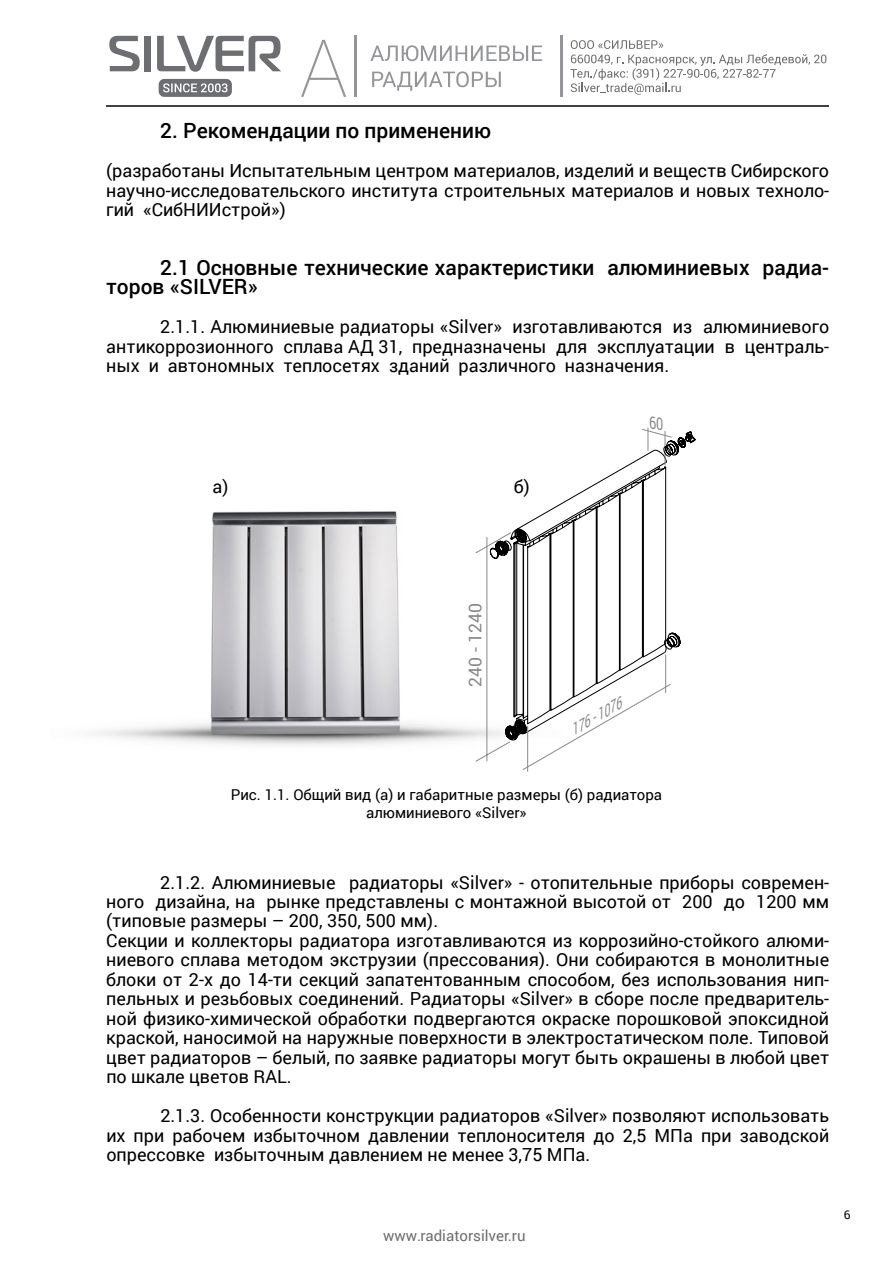
<style>
.page{position:relative;width:893px;height:1263px;background:#fff}
.page>*{position:absolute;margin:0;border:0;box-sizing:border-box;transform-origin:0 0}
.t1{font:500 21px/19.5px "Roboto";color:#000}
.t2{font:18px/19.5px "Roboto";color:#000;text-align:justify}
.t3{font:17.7px "Roboto";color:#86888a}
.t4{font:italic 15.15px "Roboto";color:#86888a;scale:.8 1}
.t5{font:15px/18px "Roboto";color:#000;text-align:center}
.t6{font:15px "Roboto";color:#6d6e71}
.t7{font:12px "Roboto";color:#000}
</style>
<div class="page">
<svg style="left:570px;top:40px;width:256px;height:55px"></svg>
<svg style="left:109px;top:36px;width:31px;height:35px"></svg>
<div style="left:144px;top:36px;width:7px;height:35px;background:#6d6e71"></div>
<svg style="left:157px;top:36px;width:124px;height:36px"></svg>
<svg style="left:370px;top:45px;width:172px;height:16px"></svg>
<svg style="left:372px;top:71px;width:129px;height:20px"></svg>
<svg style="left:159px;top:79px;width:73px;height:18px"></svg>
<svg style="left:301px;top:40px;width:45px;height:57px"></svg>
<hr style="left:355px;top:36px;width:2px;height:61px;background:#939598">
<hr style="left:560px;top:36px;width:3px;height:61px;background:#939598">
<hr style="left:106px;top:105px;width:723px;height:1px;background:#414042">
<img style="left:93px;top:511px;width:436px;height:261px">
<svg style="left:475px;top:762px;width:62px;height:8px"></svg>
<hr style="left:527px;top:726px;width:1px;height:46px;background:#86888a">
<svg style="left:667px;top:432px;width:28px;height:255px"></svg>
<svg style="left:475px;top:427px;width:192px;height:335px"></svg>
<p class="t1" style="left:160px;top:120px;width:332px">2. Рекомендации по применению</p>
<p class="t2" style="left:106px;top:160px;width:724px">(разработаны Испытательным центром материалов, изделий и веществ Сибирского научно-исследовательского института строительных материалов и новых техноло&shy;гий «СибНИИстрой»)</p>
<p class="t1" style="left:106px;top:257px;width:724px;text-indent:54px">2.1 Основные технические характеристики алюминиевых радиа&shy;торов «SILVER»</p>
<p class="t2" style="left:106px;top:316px;width:724px;text-indent:54px">2.1.1. Алюминиевые радиаторы «Silver» изготавливаются из алюминиевого антикоррозионного сплава АД 31, предназначены для эксплуатации в централь&shy;ных и автономных теплосетях зданий различного назначения.</p>
<p class="t2" style="left:213px;top:476px;width:17px">а)</p>
<p class="t2" style="left:514px;top:476px;width:17px">б)</p>
<p class="t3" style="left:463px;top:686px;width:85px;rotate:-90deg">240 - 1240</p>
<p class="t4" style="left:565px;top:723px;width:73px;rotate:-31deg">176 - 1076</p>
<p class="t5" style="left:231px;top:785px;width:433px">Рис. 1.1. Общий вид (а) и габаритные размеры (б) радиатора алюминиевого «Silver»</p>
<p class="t2" style="left:106px;top:872px;width:724px;text-align:left;text-indent:54px">2.1.2. Алюминиевые радиаторы «Silver» - отопительные приборы современ&shy;ного дизайна, на рынке представлены с монтажной высотой от 200 до 1200 мм (типовые размеры – 200, 350, 500 мм).<br>Секции и коллекторы радиатора изготавливаются из коррозийно-стойкого алюми&shy;ниевого сплава методом экструзии (прессования). Они собираются в монолитные блоки от 2-х до 14-ти секций запатентованным способом, без использования нип&shy;пельных и резьбовых соединений. Радиаторы «Silver» в сборе после предваритель&shy;ной физико-химической обработки подвергаются окраске порошковой эпоксидной краской, наносимой на наружные поверхности в электростатическом поле. Типовой цвет радиаторов – белый, по заявке радиаторы могут быть окрашены в любой цвет по шкале цветов RAL.</p>
<p class="t2" style="left:106px;top:1106px;width:724px;text-indent:54px">2.1.3. Особенности конструкции радиаторов «Silver» позволяют использовать их при рабочем избыточном давлении теплоносителя до 2,5 МПа при заводской опрессовке избыточным давлением не менее 3,75 МПа.</p>
<p class="t6" style="left:383px;top:1225px;width:144px">www.radiatorsilver.ru</p>
<p class="t7" style="left:844px;top:1207px;width:8px">6</p>
</div>
